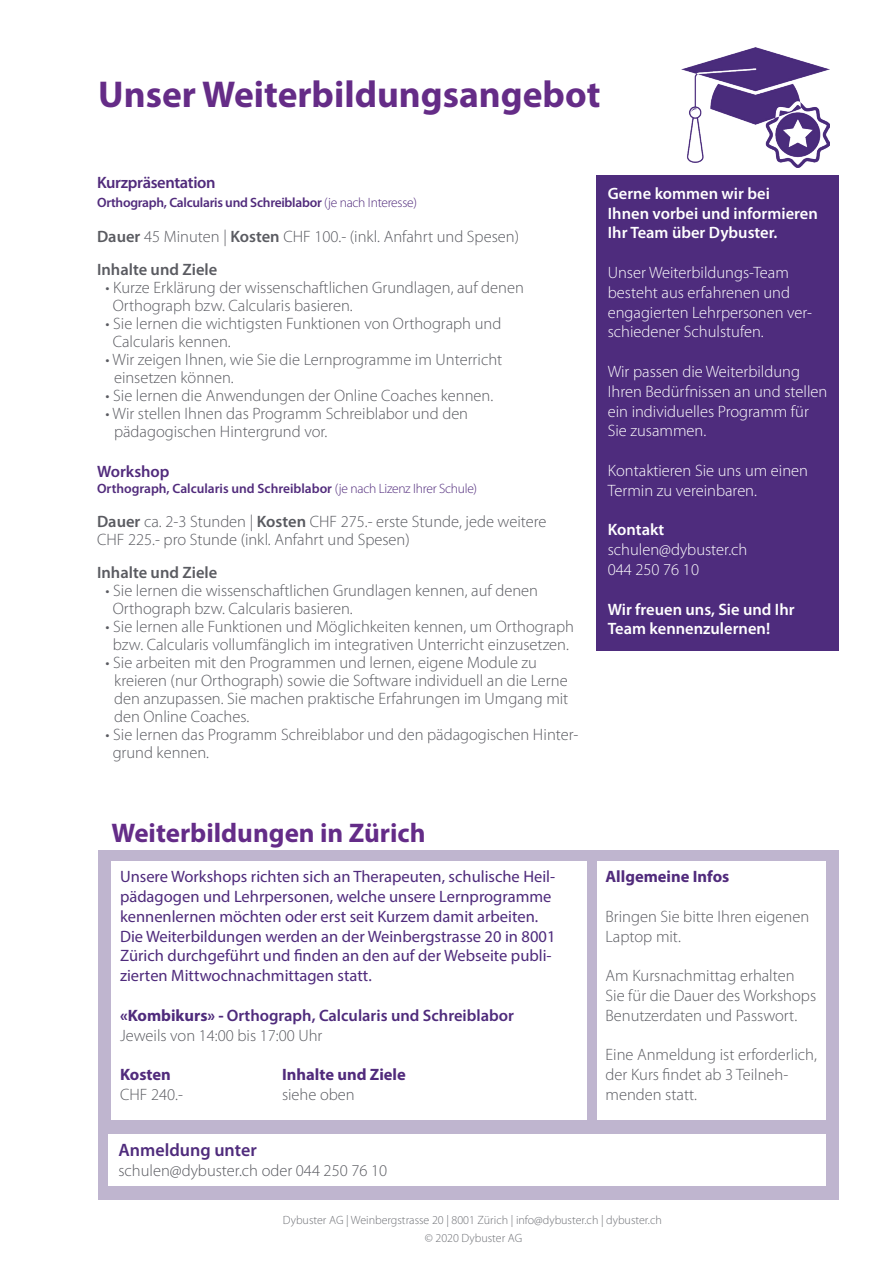
<style>
.page{position:relative;width:893px;height:1263px;background:#fff}
.page>*{position:absolute;margin:0;border:0;box-sizing:border-box;transform-origin:0 0}
.t1{font:700 37.5px "Myriad Pro";color:#652c87}
.t2{font:700 27px "Myriad Pro";color:#642c88}
.t3{font:600 18px "Myriad Pro";color:#4f2b7c}
.t4{font:300 16.5px/18px "Myriad Pro";color:#5a5b61}
.t5{font:16.5px/19.8px "Myriad Pro";color:#4f2b7c}
.t6{font:300 16.5px/19.8px "Myriad Pro";color:#fff}
.t7{font:600 16.5px/19.8px "Myriad Pro";color:#fff}
.t8{font:600 16.5px/19.8px "Myriad Pro";color:#4f2b7c}
.t9{font:700 16.5px "Myriad Pro";color:#512b7c}
.t10{font:600 16.5px "Myriad Pro";letter-spacing:-.02em;color:#512b7c}
.t11{font:600 16.5px "Myriad Pro";color:#5a5b61}
.t12{font:600 16.5px "Myriad Pro";color:#512b7c}
.t13{font:600 13.5px "Myriad Pro";letter-spacing:-.01em;color:#512b7c}
.t14{font:300 12px/18px "Myriad Pro";color:#6f7176;text-align:center}
.s1{font-weight:300}
.s2{font-weight:600}
.s3{font-weight:700}
.s4{font-weight:300;color:#5a5b61}
</style>
<div class="page">
<img style="left:682px;top:47px;width:147px;height:121px">
<div style="left:596px;top:176px;width:243px;height:475px;background:#4e2c7d"></div>
<div style="left:98px;top:850px;width:741px;height:350px;background:#bfb5cf"></div>
<div style="left:597px;top:861px;width:229px;height:259px;background:#fff"></div>
<div style="left:111px;top:861px;width:476px;height:259px;background:#fff"></div>
<div style="left:109px;top:1135px;width:717px;height:51px;background:#fff"></div>
<h1 class="t1" style="left:98px;top:70px;width:504px">Unser Weiterbildungsangebot</h1>
<p class="t10" style="left:97px;top:172px;width:120px">Kurzpräsentation</p>
<p class="t13" style="left:97px;top:194px;width:321px">Orthograph, Calcularis und Schreiblabor <span class="s1">(je nach Interesse)</span></p>
<p class="t4" style="left:97px;top:220px;width:423px;line-height:33px"><span class="s2">Dauer</span> 45 Minuten | <span class="s2">Kosten</span> CHF 100.- (inkl. Anfahrt und Spesen)<br><span class="s2">Inhalte und Ziele</span></p>
<p class="t4" style="left:113px;top:278px;width:413px;text-indent:-7px">• Kurze Erklärung der wissenschaftlichen Grundlagen, auf denen<br>Orthograph bzw. Calcularis basieren.</p>
<p class="t4" style="left:113px;top:314px;width:390px;text-indent:-7px">• Sie lernen die wichtigsten Funktionen von Orthograph und<br>Calcularis kennen.</p>
<p class="t4" style="left:114px;top:350px;width:390px;text-indent:-8px">• Wir zeigen Ihnen, wie Sie die Lernprogramme im Unterricht einsetzen können.</p>
<p class="t4" style="left:106px;top:386px;width:389px">• Sie lernen die Anwendungen der Online Coaches kennen.</p>
<p class="t4" style="left:114px;top:404px;width:356px;text-indent:-8px">• Wir stellen Ihnen das Programm Schreiblabor und den pädagogischen Hintergrund vor.</p>
<p class="t12" style="left:97px;top:460px;width:74px">Workshop</p>
<p class="t13" style="left:97px;top:480px;width:382px">Orthograph, Calcularis und Schreiblabor <span class="s1">(je nach Lizenz Ihrer Schule)</span></p>
<p class="t4" style="left:97px;top:513px;width:451px"><span class="s2">Dauer</span> ca. 2-3 Stunden | <span class="s2">Kosten</span> CHF 275.- erste Stunde, jede weitere<br>CHF 225.- pro Stunde (inkl. Anfahrt und Spesen)</p>
<p class="t11" style="left:97px;top:562px;width:122px">Inhalte und Ziele</p>
<p class="t4" style="left:113px;top:582px;width:427px;text-indent:-7px">• Sie lernen die wissenschaftlichen Grundlagen kennen, auf denen<br>Orthograph bzw. Calcularis basieren.</p>
<p class="t4" style="left:106px;top:618px;width:470px;text-align:center">• Sie lernen alle Funktionen und Möglichkeiten kennen, um Orthograph bzw. Calcularis vollumfänglich im integrativen Unterricht einzusetzen.</p>
<p class="t4" style="left:114px;top:654px;width:456px;text-indent:-8px">• Sie arbeiten mit den Programmen und lernen, eigene Module zu kreieren (nur Orthograph) sowie die Software individuell an die Lerne den anzupassen. Sie machen praktische Erfahrungen im Umgang mit den Online Coaches.</p>
<p class="t4" style="left:113px;top:726px;width:467px;text-indent:-7px">• Sie lernen das Programm Schreiblabor und den pädagogischen Hinter&shy;grund kennen.</p>
<h2 class="t2" style="left:112px;top:815px;width:316px">Weiterbildungen in Zürich</h2>
<p class="t7" style="left:608px;top:183px;width:212px">Gerne kommen wir bei<br>Ihnen vorbei und informieren<br>Ihr Team über Dybuster.</p>
<p class="t6" style="left:608px;top:262px;width:206px">Unser Weiterbildungs-Team besteht aus erfahrenen und engagierten Lehrpersonen ver&shy;schiedener Schulstufen.</p>
<p class="t6" style="left:608px;top:361px;width:221px">Wir passen die Weiterbildung<br>Ihren Bedürfnissen an und stellen ein individuelles Programm für<br>Sie zusammen.</p>
<p class="t6" style="left:608px;top:460px;width:202px">Kontaktieren Sie uns um einen<br>Termin zu vereinbaren.</p>
<p class="t7" style="left:608px;top:519px;width:58px">Kontakt</p>
<p class="t6" style="left:608px;top:540px;width:141px">schulen@dybuster.ch<br>044 250 76 10</p>
<p class="t7" style="left:608px;top:599px;width:188px">Wir freuen uns, Sie und Ihr<br>Team kennenzulernen!</p>
<p class="t5" style="left:120px;top:866px;width:437px">Unsere Workshops richten sich an Therapeuten, schulische Heil&shy;pädagogen und Lehrpersonen, welche unsere Lernprogramme kennenlernen möchten oder erst seit Kurzem damit arbeiten.<br>Die Weiterbildungen werden an der Weinbergstrasse 20 in 8001<br>Zürich durchgeführt und finden an den auf der Webseite publi&shy;zierten Mittwochnachmittagen statt.</p>
<p class="t8" style="left:120px;top:1005px;width:395px"><span class="s3">«Kombikurs» -</span> Orthograph, Calcularis und Schreiblabor<br><span class="s4">Jeweils von 14:00 bis 17:00 Uhr</span></p>
<p class="t9" style="left:120px;top:1064px;width:52px">Kosten</p>
<p class="t9" style="left:282px;top:1064px;width:125px">Inhalte und Ziele</p>
<p class="t4" style="left:120px;top:1085px;width:64px">CHF 240.-</p>
<p class="t4" style="left:282px;top:1085px;width:74px">siehe oben</p>
<p class="t3" style="left:118px;top:1139px;width:140px">Anmeldung unter</p>
<p class="t4" style="left:118px;top:1161px;width:270px">schulen@dybuster.ch oder 044 250 76 10</p>
<p class="t9" style="left:606px;top:866px;width:125px">Allgemeine Infos</p>
<p class="t4" style="left:606px;top:906px;width:205px;line-height:19.8px">Bringen Sie bitte Ihren eigenen<br>Laptop mit.</p>
<p class="t4" style="left:606px;top:966px;width:212px;line-height:19.8px">Am Kursnachmittag erhalten<br>Sie für die Dauer des Workshops<br>Benutzerdaten und Passwort.</p>
<p class="t4" style="left:606px;top:1045px;width:213px;line-height:19.8px">Eine Anmeldung ist erforderlich, der Kurs findet ab 3 Teilneh&shy;menden statt.</p>
<p class="t14" style="left:283px;top:1211px;width:380px">Dybuster AG | Weinbergstrasse 20 | 8001 Zürich | info@dybuster.ch | dybuster.ch © 2020 Dybuster AG</p>
</div>
